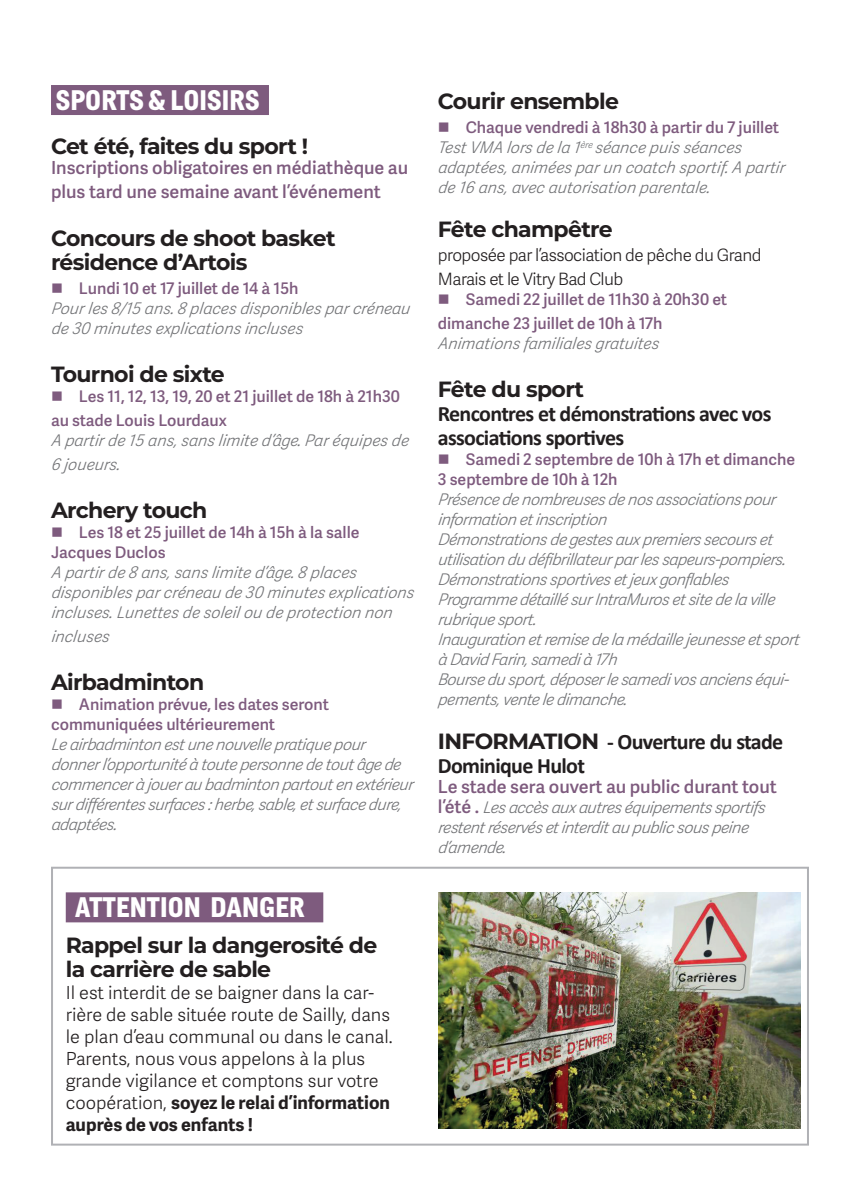
<style>
.page{position:relative;width:842px;height:1191px;background:#fff}
.page>*{position:absolute;margin:0;border:0;box-sizing:border-box;transform-origin:0 0}
.t1{font:700 28px "Helsinki";letter-spacing:.005em;color:#fff}
.t2{font:100 22px/24px "Montserrat";letter-spacing:-.03em;color:#231f20}
.t3{font:700 22px/24px "Calibri";letter-spacing:-.03em;color:#231f20}
.t4{font:300 18px/22px "Adelle Sans";color:#231f20}
.t5{font:600 18px/24px "Adelle Sans";color:#7e5b7e}
.t6{font:300 17px/24px "Adelle Sans";letter-spacing:-.03em;color:#231f20}
.t7{font:italic 300 16px/20px "Adelle Sans";letter-spacing:-.03em;color:#717275}
.t8{font:600 16px/20px "Adelle Sans";color:#7e5b7e}
.s1{color:#7e5b7e}
.s2{font-weight:600;font-style:normal;color:#7e5b7e}
.s3{font-weight:700}
.s4{font-family:"Montserrat";font-weight:100}
.s5{font-weight:600;font-style:normal;font-size:18px;color:#7e5b7e}
</style>
<div class="page">
<div style="left:51px;top:85px;width:218px;height:30px;background:#7e5b7e"></div>
<div style="left:66px;top:892px;width:257px;height:30px;background:#7e5b7e"></div>
<img style="left:438px;top:892px;width:363px;height:236px">
<div style="left:51px;top:866px;width:758px;height:279px;border:2px solid #b0b1b5"></div>
<h1 class="t1" style="left:56px;top:84px;width:205px">SPORTS &amp; LOISIRS</h1>
<h2 class="t2" style="left:51px;top:134px;width:259px">Cet été, faites du sport !</h2>
<p class="t5" style="left:51px;top:155px;width:359px">Inscriptions obligatoires en médiathèque au plus tard une semaine avant l’événement</p>
<h2 class="t2" style="left:51px;top:226px;width:286px">Concours de shoot basket résidence d’Artois</h2>
<p class="t7" style="left:51px;top:278px;width:364px"><span class="s1">■</span> <span class="s2">Lundi 10 et 17 juillet de 14 à 15h<br></span>Pourles 8/15 ans.8 places disponibles parcréneau de 30 minutes explications incluses</p>
<h2 class="t2" style="left:51px;top:362px;width:175px">Tournoi de sixte</h2>
<p class="t8" style="left:51px;top:384px;width:350px;line-height:24px">■ Les 11, 12, 13, 19, 20 et 21 juillet de 18h à 21h30 au stade Louis Lourdaux</p>
<p class="t7" style="left:51px;top:428px;width:363px;line-height:24px">A partirde 15 ans, sans limite d’âge.Paréquipes de<br>6 joueurs.</p>
<h2 class="t2" style="left:51px;top:498px;width:158px">Archery touch</h2>
<p class="t8" style="left:51px;top:522px;width:310px">■ Les 18 et 25 juillet de 14h à 15h à la salle<br>Jacques Duclos</p>
<p class="t7" style="left:51px;top:562px;width:368px">A partirde 8 ans, sans limite d’âge.8 places disponibles parcréneau de 30 minutes explications incluses.Lunettes de soleilou de protection non</p>
<p class="t7" style="left:51px;top:626px;width:64px">incluses</p>
<h2 class="t2" style="left:51px;top:670px;width:155px">Airbadminton</h2>
<p class="t8" style="left:51px;top:694px;width:279px">■ Animation prévue, les dates seront communiquées ultérieurement</p>
<p class="t7" style="left:51px;top:734px;width:368px">Leairbadminton estunenouvellepratiquepour donnerl’opportunitéà toutepersonnedetoutâgede commencerà jouerau badminton partouten extérieur surdifférentessurfaces:herbe, sable, etsurfacedure, adaptées.</p>
<h1 class="t1" style="left:75px;top:891px;width:231px">ATTENTION DANGER</h1>
<h2 class="t2" style="left:66px;top:932px;width:313px">Rappel sur la dangerosité de la carrière de sable</h2>
<p class="t4" style="left:66px;top:980px;width:329px">Il est interdit de se baigner dans la car&shy;rière de sable située route de Sailly, dans le plan d’eau communal ou dans le canal.<br>Parents, nous vous appelons à la plus grande vigilance et comptons sur votre coopération, <span class="s3">soyez le relai d’information auprès de vos enfants !</span></p>
<h2 class="t2" style="left:438px;top:89px;width:183px">Courir ensemble</h2>
<p class="t7" style="left:438px;top:117px;width:352px"><span class="s1">■</span> <span class="s2">Chaque vendredi à 18h30 à partir du 7 juillet </span>TestVMA lors de la 1<sup>ère</sup> séance puis séances adaptées, animées parun coatch sportif.A partir de 16 ans, avec autorisation parentale.</p>
<h2 class="t2" style="left:438px;top:217px;width:176px">Fête champêtre</h2>
<p class="t6" style="left:438px;top:242px;width:325px">proposée par l’association de pêche du Grand<br>Marais et le Vitry Bad Club</p>
<p class="t8" style="left:438px;top:287px;width:291px;line-height:24px">■ Samedi 22 juillet de 11h30 à 20h30 et dimanche 23 juillet de 10h à 17h</p>
<p class="t7" style="left:438px;top:333px;width:226px">Animations familiales gratuites</p>
<h2 class="t2" style="left:438px;top:377px;width:148px">Fête du sport</h2>
<h2 class="t3" style="left:438px;top:401px;width:335px">Rencontres et démonstrations avec vos associations sportives</h2>
<p class="t8" style="left:438px;top:449px;width:359px">■ Samedi 2 septembre de 10h à 17h et dimanche<br>3 septembre de 10h à 12h</p>
<p class="t7" style="left:438px;top:489px;width:367px">Présencedenombreusesdenosassociationspour information etinscription Démonstrationsdegestesauxpremierssecourset utilisation du défibrillateurparlessapeurs-pompiers.<br>Démonstrationssportivesetjeuxgonflables ProgrammedétaillésurIntraMurosetsitedela ville rubriquesport.<br>Inauguration etremisedela médaillejeunesseetsport à David Farin, samedià 17h<br>Boursedu sport, déposerlesamedivosancienséqui&shy;pements, venteledimanche.</p>
<h2 class="t3" style="left:438px;top:729px;width:347px"><span class="s4">INFORMATION</span> - Ouverture du stade<br>Dominique Hulot</h2>
<p class="t5" style="left:438px;top:774px;width:341px">Le stade sera ouvert au public durant tout</p>
<p class="t7" style="left:438px;top:797px;width:333px"><span class="s5">l ’é t é .</span> Lesaccèsauxautreséquipementssportifs restentréservésetinterditau publicsouspeine d’amende.</p>
</div>
